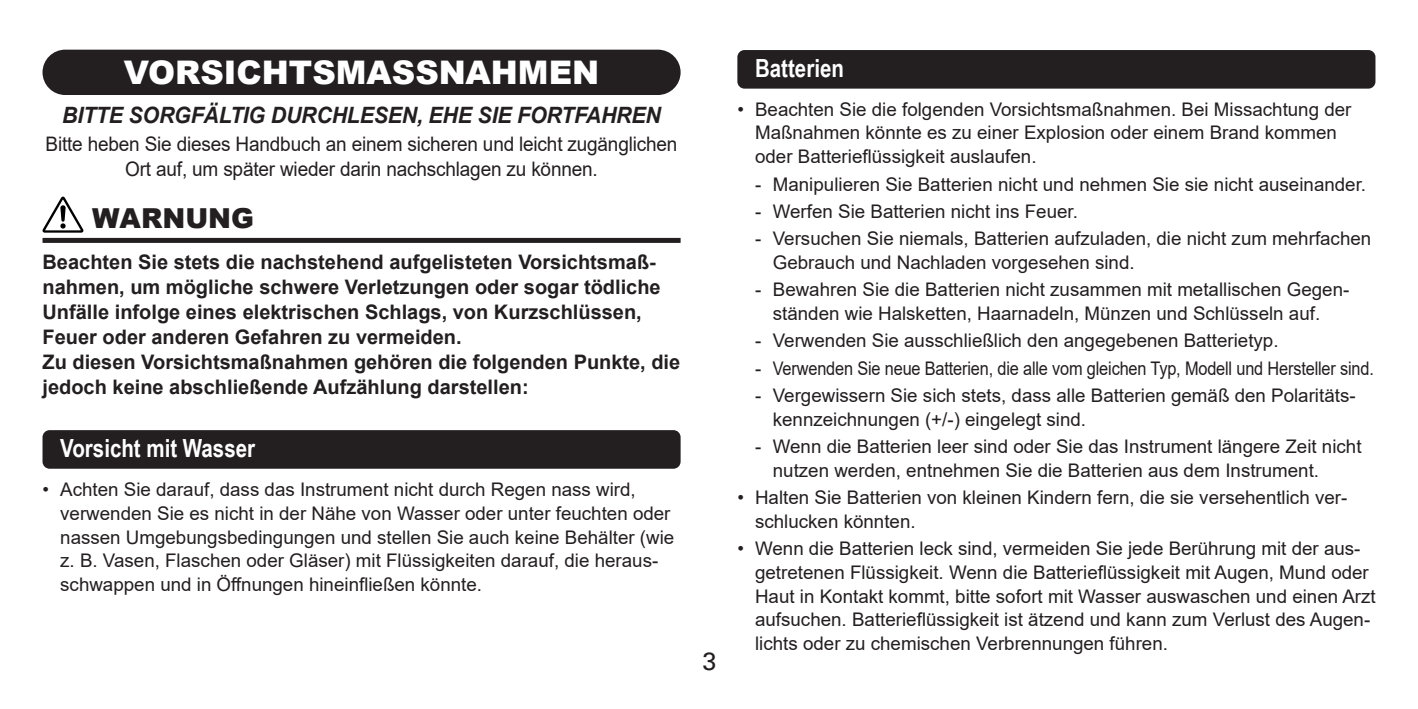
<style>
.page{position:relative;width:1418px;height:709px;background:#fff}
.page>*{position:absolute;margin:0;border:0;box-sizing:border-box;transform-origin:0 0}
.t1{font:900 32.5px "Arial";color:#fff}
.t2{font:900 27.5px "Arial";color:#231f20}
.t3{font:700 25px "Arial Narrow";color:#fff}
.t4{font:25px "Univers LT Std";color:#231f20}
.t5{font:italic 700 22.5px "Arial";letter-spacing:-.01em;color:#231f20;scale:.95 1}
.t6{font:700 20px/25px "Arial";color:#231f20}
.t7{font:20px/25px "Arial";letter-spacing:-.01em;color:#231f20;text-align:center;scale:.95 1}
.t8{font:18.75px/23.8px "Arial";color:#231f20}
</style>
<div class="page">
<div style="left:43px;top:50px;width:637px;height:45px;background:#231f20;border-radius:23px"></div>
<div style="left:42px;top:238px;width:638px;height:5px;background:#231f20"></div>
<svg style="left:42px;top:197px;width:41px;height:36px"></svg>
<div style="left:42px;top:430px;width:638px;height:38px;background:#231f20;border-radius:7px"></div>
<div style="left:737px;top:50px;width:638px;height:39px;background:#231f20;border-radius:7px"></div>
<h1 class="t1" style="left:124px;top:49px;width:477px">VORSICHTSMASSNAHMEN</h1>
<p class="t5" style="left:62px;top:100px;width:632px">BITTE SORGFÄLTIG DURCHLESEN, EHE SIE FORTFAHREN</p>
<p class="t7" style="left:46px;top:131px;width:666px">Bitte heben Sie dieses Handbuch an einem sicheren und leicht zugänglichen<br>Ort auf, um später wieder darin nachschlagen zu können.</p>
<h2 class="t2" style="left:92px;top:198px;width:163px">WARNUNG</h2>
<p class="t6" style="left:42px;top:250px;width:639px">Beachten Sie stets die nachstehend aufgelisteten Vorsichtsmaß&shy;nahmen, um mögliche schwere Verletzungen oder sogar tödliche Unfälle infolge eines elektrischen Schlags, von Kurzschlüssen, Feuer oder anderen Gefahren zu vermeiden.<br>Zu diesen Vorsichtsmaßnahmen gehören die folgenden Punkte, die jedoch keine abschließende Aufzählung darstellen:</p>
<h3 class="t3" style="left:60px;top:429px;width:196px">Vorsicht mit Wasser</h3>
<p class="t8" style="left:60px;top:477px;width:615px;text-indent:-18px">• Achten Sie darauf, dass das Instrument nicht durch Regen nass wird, verwenden Sie es nicht in der Nähe von Wasser oder unter feuchten oder nassen Umgebungsbedingungen und stellen Sie auch keine Behälter (wie z. B. Vasen, Flaschen oder Gläser) mit Flüssigkeiten darauf, die heraus&shy;schwappen und in Öffnungen hineinfließen könnte.</p>
<h3 class="t4" style="left:702px;top:646px;width:15px">3</h3>
<h3 class="t3" style="left:755px;top:49px;width:90px">Batterien</h3>
<p class="t8" style="left:755px;top:97px;width:598px;text-indent:-18px">• Beachten Sie die folgenden Vorsichtsmaßnahmen. Bei Missachtung der<br>Maßnahmen könnte es zu einer Explosion oder einem Brand kommen oder Batterieflüssigkeit auslaufen.</p>
<p class="t8" style="left:755px;top:172px;width:612px">- Manipulieren Sie Batterien nicht und nehmen Sie sie nicht auseinander.</p>
<p class="t8" style="left:755px;top:199px;width:324px">- Werfen Sie Batterien nicht ins Feuer.</p>
<p class="t8" style="left:772px;top:226px;width:600px;text-indent:-18px">- Versuchen Sie niemals, Batterien aufzuladen, die nicht zum mehrfachen<br>Gebrauch und Nachladen vorgesehen sind.</p>
<p class="t8" style="left:772px;top:277px;width:578px;text-indent:-18px">- Bewahren Sie die Batterien nicht zusammen mit metallischen Gegen&shy;ständen wie Halsketten, Haarnadeln, Münzen und Schlüsseln auf.</p>
<p class="t8" style="left:755px;top:329px;width:525px">- Verwenden Sie ausschließlich den angegebenen Batterietyp.</p>
<p class="t8" style="left:755px;top:356px;width:620px">- Verwenden Sie neue Batterien, die alle vom gleichen Typ, Modell und Hersteller sind.</p>
<p class="t8" style="left:772px;top:383px;width:584px;text-indent:-18px">- Vergewissern Sie sich stets, dass alle Batterien gemäß den Polaritäts&shy;kennzeichnungen (+/-) eingelegt sind.</p>
<p class="t8" style="left:772px;top:434px;width:590px;text-indent:-18px">- Wenn die Batterien leer sind oder Sie das Instrument längere Zeit nicht nutzen werden, entnehmen Sie die Batterien aus dem Instrument.</p>
<p class="t8" style="left:755px;top:485px;width:593px;text-indent:-18px">• Halten Sie Batterien von kleinen Kindern fern, die sie versehentlich ver&shy;schlucken könnten.</p>
<p class="t8" style="left:755px;top:536px;width:622px;text-indent:-18px">• Wenn die Batterien leck sind, vermeiden Sie jede Berührung mit der aus&shy;getretenen Flüssigkeit. Wenn die Batterieflüssigkeit mit Augen, Mund oder Haut in Kontakt kommt, bitte sofort mit Wasser auswaschen und einen Arzt aufsuchen. Batterieflüssigkeit ist ätzend und kann zum Verlust des Augen&shy;lichts oder zu chemischen Verbrennungen führen.</p>
</div>
